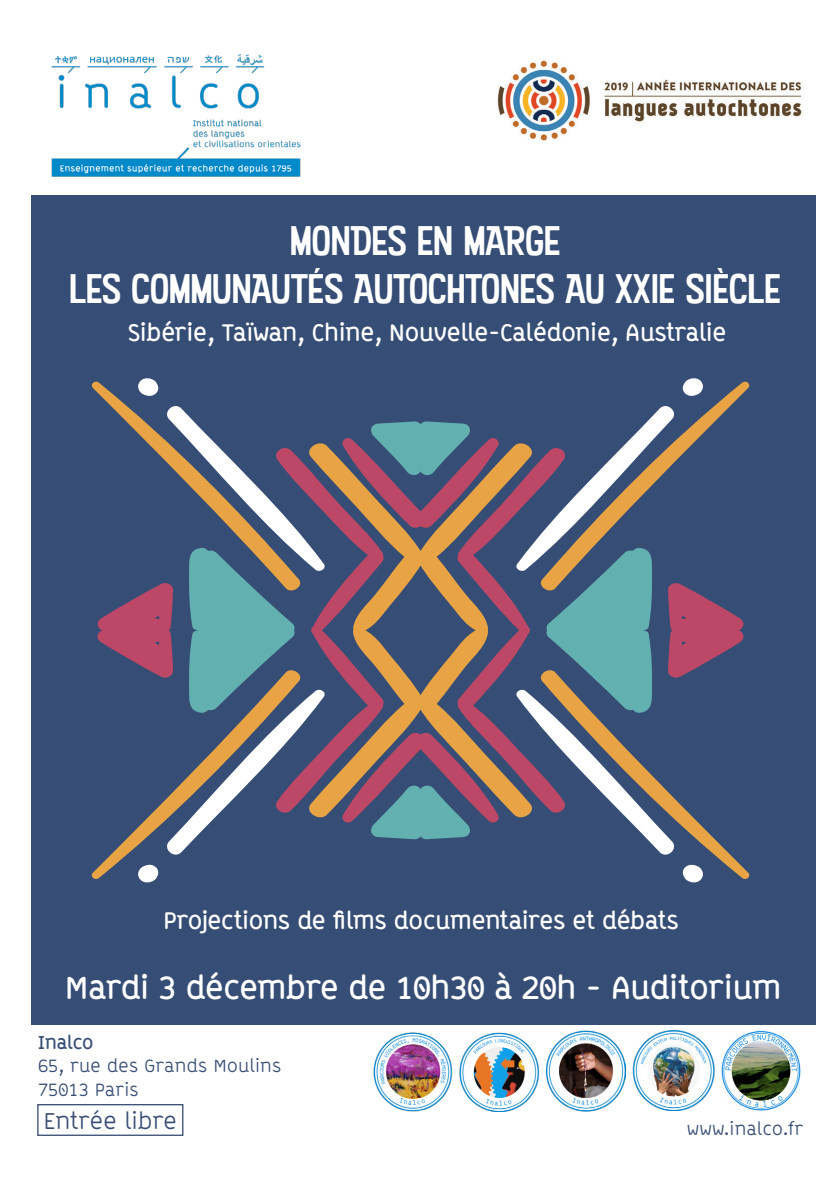
<style>
.page{position:relative;width:840px;height:1191px;background:#fff}
.page>*{position:absolute;margin:0;border:0;box-sizing:border-box;transform-origin:0 0}
.t1{font:39.6px/47.4px "Kon Tiki JF Aloha";color:#fff;text-align:center}
.t2{font:700 31.6px "ABB Line";color:#fff}
.t3{font:700 23.8px "ABB Line";color:#fff}
.t4{font:23.8px "ABB Line";letter-spacing:-.015em;color:#394e75}
.t5{font:18.4px/23.8px "ABB Line";letter-spacing:.005em;color:#394e75}
.s1{font-weight:700}
</style>
<div class="page">
<div style="left:31px;top:196px;width:784px;height:829px;background:#364e75"></div>
<img style="left:51px;top:54px;width:250px;height:123px">
<img style="left:497px;top:60px;width:305px;height:81px">
<div style="left:37px;top:1104px;width:146px;height:31px;border:1px solid #394e75"></div>
<svg style="left:95px;top:378px;width:651px;height:505px"></svg>
<img style="left:546px;top:1030px;width:79px;height:81px">
<img style="left:632px;top:1030px;width:83px;height:80px">
<img style="left:721px;top:1030px;width:80px;height:81px">
<img style="left:459px;top:1032px;width:80px;height:79px">
<img style="left:373px;top:1032px;width:80px;height:80px">
<p class="t1" style="left:69px;top:217px;width:712px">MONDES EN MARGE<br>LES COMMUNAUTÉS AUTOCHTONES AU XXIE SIÈCLE</p>
<p class="t3" style="left:128px;top:318px;width:599px">Sibérie, Taïwan, Chine, Nouvelle-Calédonie, Australie</p>
<p class="t3" style="left:163px;top:906px;width:516px">Projections de films documentaires et débats</p>
<p class="t2" style="left:65px;top:968px;width:717px">Mardi 3 décembre de 10h30 à 20h - Auditorium</p>
<p class="t5" style="left:38px;top:1030px;width:244px"><span class="s1">Inalco<br></span>65, rue des Grands Moulins<br>75013 Paris</p>
<p class="t4" style="left:44px;top:1107px;width:135px">Entrée libre</p>
<p class="t5" style="left:686px;top:1117px;width:118px">www.inalco.fr</p>
</div>
